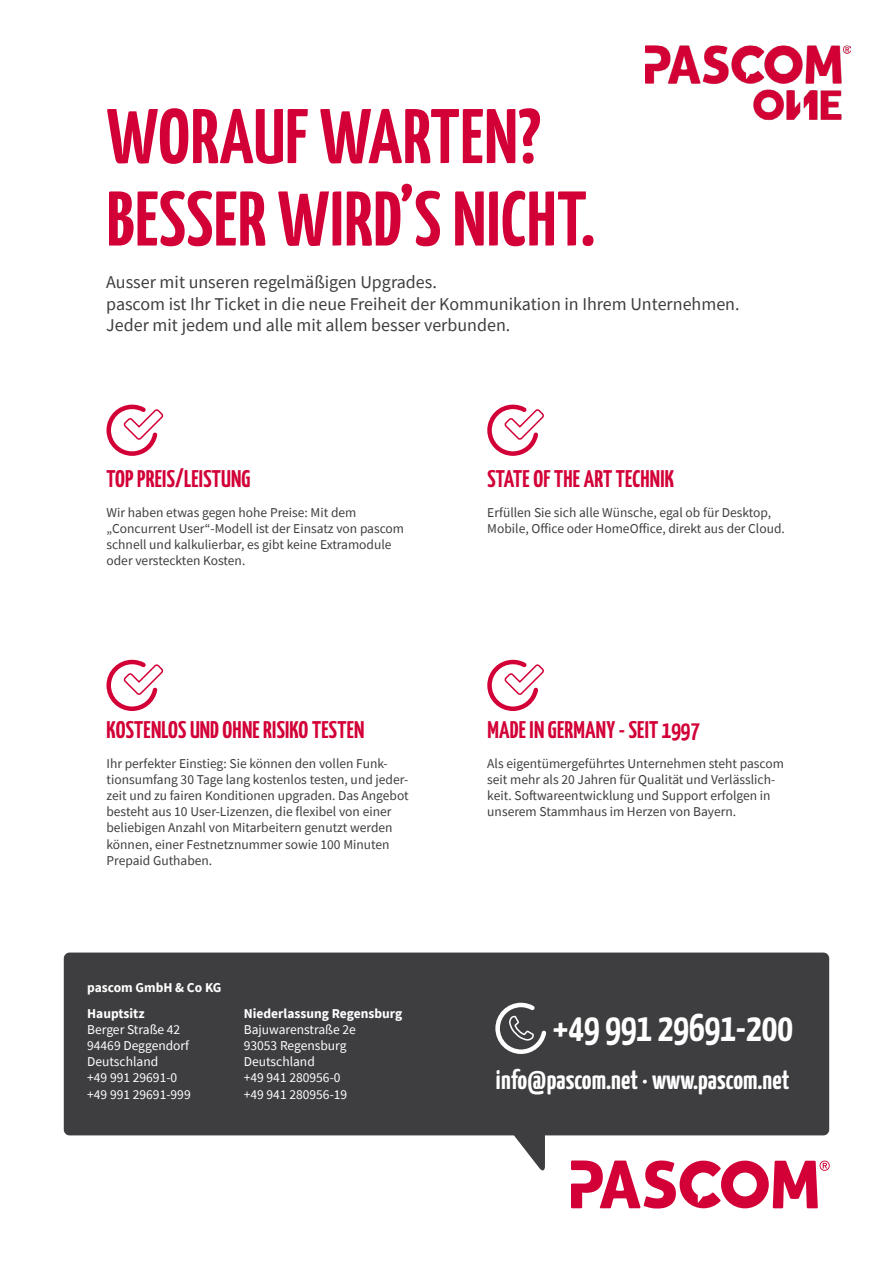
<style>
.page{position:relative;width:893px;height:1263px;background:#fff}
.page>*{position:absolute;margin:0;border:0;box-sizing:border-box;transform-origin:0 0}
.t1{font:700 77.25px/82.5px "Yanone Kaffeesatz";letter-spacing:.01em;color:#d20037}
.t2{font:700 39px "Yanone Kaffeesatz";color:#fff}
.t3{font:700 27px "Yanone Kaffeesatz";color:#fff}
.t4{font:700 24px "Yanone Kaffeesatz";letter-spacing:.01em;color:#d20037}
.t5{font:18px/21.6px "Source Sans Pro";color:#3e3d40}
.t6{font:13.5px/16.2px "Source Sans Pro";color:#3e3d40}
.t7{font:13.5px/16.2px "Source Sans Pro";color:#fff}
.t8{font:700 13.5px "Source Sans Pro";color:#fff}
</style>
<div class="page">
<img style="left:646px;top:45px;width:204px;height:76px">
<div style="left:64px;top:952px;width:765px;height:183px;background:#3e3d40;border-radius:6px"></div>
<svg style="left:509px;top:1135px;width:36px;height:36px"></svg>
<svg style="left:495px;top:1002px;width:52px;height:52px"></svg>
<svg style="left:571px;top:1160px;width:259px;height:48px"></svg>
<svg style="left:106px;top:659px;width:52px;height:52px"></svg>
<svg style="left:487px;top:659px;width:51px;height:52px"></svg>
<svg style="left:106px;top:404px;width:52px;height:52px"></svg>
<svg style="left:487px;top:404px;width:51px;height:52px"></svg>
<h1 class="t1" style="left:107px;top:92px;width:490px">WORAUF WARTEN?<br>BESSER WIRD’S NICHT.</h1>
<h3 class="t5" style="left:106px;top:271px;width:635px">Ausser mit unseren regelmäßigen Upgrades.<br>pascom ist Ihr Ticket in die neue Freiheit der Kommunikation in Ihrem Unternehmen.<br>Jeder mit jedem und alle mit allem besser verbunden.</h3>
<h3 class="t4" style="left:107px;top:462px;width:145px">TOP PREIS/LEISTUNG</h3>
<p class="t6" style="left:106px;top:504px;width:299px">Wir haben etwas gegen hohe Preise: Mit dem „Concurrent User“-Modell ist der Einsatz von pascom schnell und kalkulierbar, es gibt keine Extramodule oder versteckten Kosten.</p>
<h3 class="t4" style="left:487px;top:462px;width:188px">STATE OF THE ART TECHNIK</h3>
<p class="t6" style="left:487px;top:504px;width:299px">Erfüllen Sie sich alle Wünsche, egal ob für Desktop,<br>Mobile, Office oder HomeOffice, direkt aus der Cloud.</p>
<h3 class="t4" style="left:107px;top:713px;width:259px">KOSTENLOS UND OHNE RISIKO TESTEN</h3>
<h3 class="t4" style="left:487px;top:713px;width:214px">MADE IN GERMANY - SEIT 1997</h3>
<p class="t6" style="left:106px;top:755px;width:304px">Ihr perfekter Einstieg: Sie können den vollen Funk&shy;tionsumfang 30 Tage lang kostenlos testen, und jeder&shy;zeit und zu fairen Konditionen upgraden. Das Angebot besteht aus 10 User-Lizenzen, die flexibel von einer beliebigen Anzahl von Mitarbeitern genutzt werden können, einer Festnetznummer sowie 100 Minuten Prepaid Guthaben.</p>
<p class="t6" style="left:487px;top:755px;width:298px">Als eigentümergeführtes Unternehmen steht pascom seit mehr als 20 Jahren für Qualität und Verlässlich&shy;keit. Softwareentwicklung und Support erfolgen in unserem Stammhaus im Herzen von Bayern.</p>
<p class="t8" style="left:87px;top:978px;width:136px">pascom GmbH &amp; Co KG</p>
<p class="t8" style="left:87px;top:1004px;width:59px">Hauptsitz</p>
<p class="t7" style="left:87px;top:1021px;width:105px">Berger Straße 42<br>94469 Deggendorf<br>Deutschland<br>+49 991 29691-0 +49 991 29691-999</p>
<p class="t8" style="left:244px;top:1004px;width:160px">Niederlassung Regensburg</p>
<p class="t7" style="left:244px;top:1021px;width:114px">Bajuwarenstraße 2e<br>93053 Regensburg<br>Deutschland<br>+49 941 280956-0 +49 941 280956-19</p>
<h2 class="t2" style="left:553px;top:999px;width:242px">+49 991 29691-200</h2>
<h3 class="t3" style="left:496px;top:1060px;width:295px">info@pascom.net · www.pascom.net</h3>
</div>
